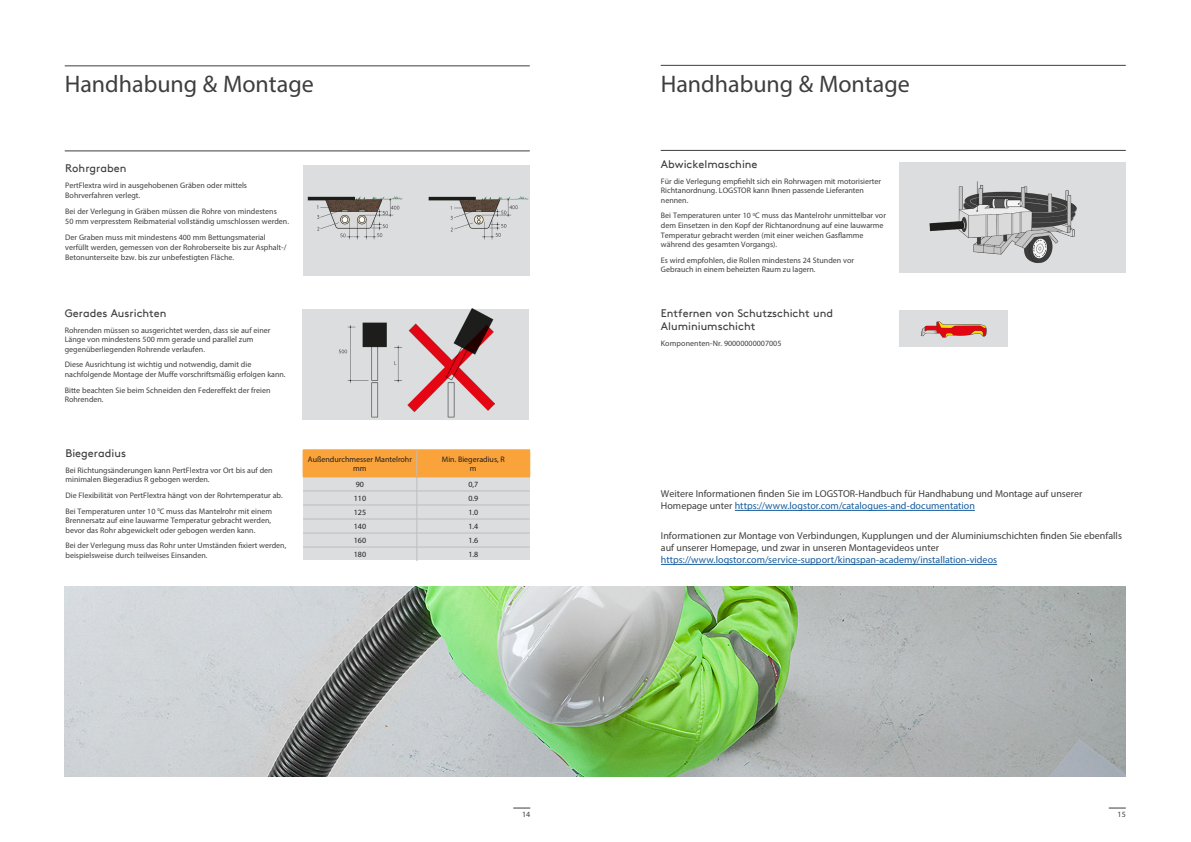
<style>
.page{position:relative;width:1191px;height:842px;background:#fff}
.page>*{position:absolute;margin:0;border:0;box-sizing:border-box;transform-origin:0 0}
.Internal__Main_Page{font:24px "Myriad Pro";color:#3e3e3f}
.t1{font:11px/13.2px "Kingspan Brown TT";color:#3e3e3f}
.t2{font:10px/12px "Myriad Pro";color:#3e3e3f}
.t3{font:8px/9.6px "Myriad Pro";color:#3e3e3f}
.t4{font:8px/9.6px "Myriad Pro";color:#231f20;text-align:center}
.s1{color:#175d9e}
</style>
<div class="page">
<svg style="left:513px;top:808px;width:17px;height:1px"></svg>
<svg style="left:1108px;top:808px;width:17px;height:1px"></svg>
<img style="left:65px;top:587px;width:1060px;height:190px">
<hr style="left:660px;top:150px;width:465px;height:1px;background:#3e3e3f">
<hr style="left:660px;top:65px;width:465px;height:1px;background:#3e3e3f">
<div style="left:898px;top:162px;width:227px;height:111px;background:#dcddde"></div>
<img style="left:929px;top:181px;width:148px;height:82px">
<hr style="left:735px;top:510px;width:240px;height:1px;background:#175d9e">
<hr style="left:661px;top:564px;width:336px;height:1px;background:#175d9e">
<div style="left:899px;top:310px;width:108px;height:36px;background:#dcddde"></div>
<img style="left:920px;top:321px;width:67px;height:17px">
<hr style="left:65px;top:151px;width:465px;height:1px;background:#3e3e3f">
<hr style="left:65px;top:66px;width:465px;height:1px;background:#3e3e3f">
<div style="left:303px;top:165px;width:227px;height:110px;background:#dcddde"></div>
<img style="left:307px;top:196px;width:222px;height:44px">
<div style="left:302px;top:309px;width:227px;height:110px;background:#dcddde"></div>
<img style="left:339px;top:309px;width:156px;height:109px">
<svg style="left:303px;top:450px;width:227px;height:111px;background:#e1cdb4"></svg>
<hr style="left:303px;top:477px;width:114px;height:1px;background:#f9a33a">
<hr style="left:417px;top:477px;width:113px;height:1px;background:#f9a33a">
<p class="Internal__Main_Page" style="left:65px;top:69px;width:251px">Handhabung &amp; Montage</p>
<p class="t1" style="left:65px;top:161px;width:63px">Rohrgraben</p>
<p class="t3" style="left:65px;top:181px;width:183px;line-height:10px">PertFlextra wird in ausgehobenen Gräben oder mittels<br>Bohrverfahren verlegt.</p>
<p class="t3" style="left:65px;top:207px;width:225px;line-height:10px">Bei der Verlegung in Gräben müssen die Rohre von mindestens<br>50 mm verpresstem Reibmaterial vollständig umschlossen werden.</p>
<p class="t3" style="left:65px;top:233px;width:223px;line-height:10px">Der Graben muss mit mindestens 400 mm Bettungsmaterial verfüllt werden, gemessen von der Rohroberseite bis zur Asphalt-/<br>Betonunterseite bzw. bis zur unbefestigten Fläche.</p>
<p class="t1" style="left:65px;top:306px;width:103px">Gerades Ausrichten</p>
<p class="t3" style="left:65px;top:325px;width:207px">Rohrenden müssen so ausgerichtet werden, dass sie auf einer<br>Länge von mindestens 500 mm gerade und parallel zum gegenüberliegenden Rohrende verlaufen.</p>
<p class="t3" style="left:65px;top:360px;width:222px">Diese Ausrichtung ist wichtig und notwendig, damit die nachfolgende Montage der Muffe vorschriftsmäßig erfolgen kann.</p>
<p class="t3" style="left:65px;top:385px;width:207px">Bitte beachten Sie beim Schneiden den Federeffekt der freien<br>Rohrenden.</p>
<p class="t1" style="left:65px;top:446px;width:62px">Biegeradius</p>
<p class="t3" style="left:65px;top:465px;width:209px">Bei Richtungsänderungen kann PertFlextra vor Ort bis auf den minimalen Biegeradius R gebogen werden.</p>
<p class="t3" style="left:65px;top:490px;width:219px">Die Flexibilität von PertFlextra hängt von der Rohrtemperatur ab.</p>
<p class="t3" style="left:65px;top:506px;width:208px">Bei Temperaturen unter 10 <sup>0</sup>C muss das Mantelrohr mit einem<br>Brennersatz auf eine lauwarme Temperatur gebracht werden, bevor das Rohr abgewickelt oder gebogen werden kann.</p>
<p class="t3" style="left:65px;top:541px;width:222px">Bei der Verlegung muss das Rohr unter Umständen fixiert werden, beispielsweise durch teilweises Einsanden.</p>
<p class="t4" style="left:308px;top:454px;width:106px">Außendurchmesser Mantelrohr mm</p>
<p class="t4" style="left:442px;top:454px;width:64px">Min. Biegeradius, R m</p>
<p class="t4" style="left:356px;top:479px;width:10px">90</p>
<p class="t4" style="left:468px;top:479px;width:11px">0,7</p>
<p class="t4" style="left:354px;top:493px;width:14px">110</p>
<p class="t4" style="left:468px;top:493px;width:11px">0.9</p>
<p class="t4" style="left:354px;top:507px;width:14px">125</p>
<p class="t4" style="left:468px;top:507px;width:11px">1.0</p>
<p class="t4" style="left:354px;top:521px;width:14px">140</p>
<p class="t4" style="left:468px;top:521px;width:11px">1.4</p>
<p class="t4" style="left:354px;top:535px;width:14px">160</p>
<p class="t4" style="left:468px;top:535px;width:11px">1.6</p>
<p class="t4" style="left:354px;top:549px;width:14px">180</p>
<p class="t4" style="left:468px;top:549px;width:11px">1.8</p>
<p class="Internal__Main_Page" style="left:660px;top:69px;width:251px">Handhabung &amp; Montage</p>
<p class="t1" style="left:661px;top:157px;width:98px">Abwickelmaschine</p>
<p class="t3" style="left:661px;top:176px;width:221px">Für die Verlegung empfiehlt sich ein Rohrwagen mit motorisierter<br>Richtanordnung. LOGSTOR kann Ihnen passende Lieferanten nennen.</p>
<p class="t3" style="left:661px;top:211px;width:226px">Bei Temperaturen unter 10 <sup>0</sup>C muss das Mantelrohr unmittelbar vor dem Einsetzen in den Kopf der Richtanordnung auf eine lauwarme Temperatur gebracht werden (mit einer weichen Gasflamme während des gesamten Vorgangs).</p>
<p class="t3" style="left:661px;top:255px;width:195px">Es wird empfohlen, die Rollen mindestens 24 Stunden vor<br>Gebrauch in einem beheizten Raum zu lagern.</p>
<p class="t1" style="left:661px;top:305px;width:174px">Entfernen von Schutzschicht und<br>Aluminiumschicht</p>
<p class="t3" style="left:661px;top:338px;width:122px">Komponenten-Nr. 90000000007005</p>
<p class="t2" style="left:661px;top:488px;width:423px">Weitere Informationen finden Sie im LOGSTOR-Handbuch für Handhabung und Montage auf unserer<br>Homepage unter <span class="s1">https://www.logstor.com/catalogues-and-documentation</span></p>
<p class="t2" style="left:661px;top:530px;width:462px">Informationen zur Montage von Verbindungen, Kupplungen und der Aluminiumschichten finden Sie ebenfalls auf unserer Homepage, und zwar in unseren Montagevideos unter <span class="s1">https://www.logstor.com/service-support/kingspan-academy/installation-videos</span></p>
<p class="t3" style="left:522px;top:809px;width:10px">14</p>
<p class="t3" style="left:1117px;top:809px;width:10px">15</p>
</div>
